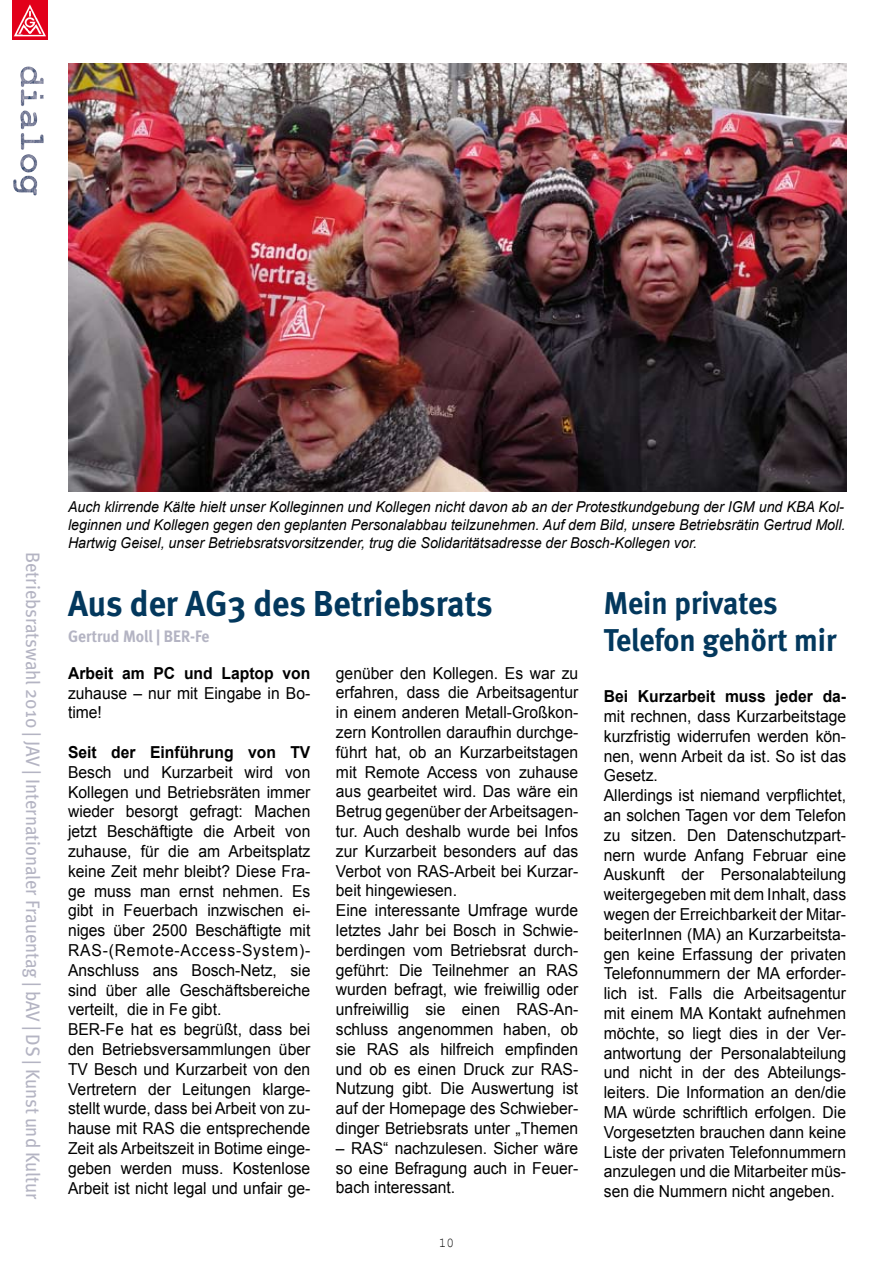
<style>
.page{position:relative;width:893px;height:1263px;background:#fff}
.page>*{position:absolute;margin:0;border:0;box-sizing:border-box;transform-origin:0 0}
.t1{font:700 36px "Meta";color:#03385d;scale:.95 1}
.t2{font:700 31.5px/37.8px "Meta";color:#03385d;scale:.95 1}
.t3{font:19.5px "Meta";color:#b4b4c3;scale:.95 1}
.t4{font:16.5px/19.8px "Arial";color:#000;scale:.95 1}
.t5{font:700 16.5px "Arial";color:#000;scale:.95 1}
.t6{font:700 16.5px "Meta";color:#b4b4c3;scale:.95 1}
.t7{font:italic 15px/18px "Arial";color:#000;text-align:justify;scale:.95 1}
.t8{font:13.5px "Courier New";color:#000;scale:.95 1}
</style>
<div class="page">
<img style="left:20px;top:67px;width:24px;height:63px">
<img style="left:12px;top:0;width:35px;height:40px">
<img style="left:68px;top:64px;width:778px;height:427px">
<p class="t3" style="left:44px;top:552px;width:682px;rotate:90deg">Betriebsratswahl 2010 | JAV | Internationaler Frauentag | bAV | DS | Kunst und Kultur</p>
<p class="t7" style="left:68px;top:498px;width:820px">Auch klirrende Kälte hielt unser Kolleginnen und Kollegen nicht davon ab an der Protestkundgebung der IGM und KBA Kol&shy;leginnen und Kollegen gegen den geplanten Personalabbau teilzunehmen. Auf dem Bild, unsere Betriebsrätin Gertrud Moll.<br>Hartwig Geisel, unser Betriebsratsvorsitzender, trug die Solidaritätsadresse der Bosch-Kollegen vor.</p>
<h1 class="t1" style="left:68px;top:582px;width:448px">Aus der AG3 des Betriebsrats</h1>
<p class="t6" style="left:68px;top:627px;width:150px">Gertrud Moll | BER-Fe</p>
<p class="t5" style="left:68px;top:662px;width:257px">Arbeit am PC und Laptop von</p>
<p class="t4" style="left:68px;top:683px;width:257px">zuhause – nur mit Eingabe in Bo&shy;time!</p>
<p class="t5" style="left:68px;top:741px;width:257px">Seit der Einführung von TV</p>
<p class="t4" style="left:68px;top:762px;width:257px">Besch und Kurzarbeit wird von<br>Kollegen und Betriebsräten immer wieder besorgt gefragt: Machen jetzt Beschäftigte die Arbeit von zuhause, für die am Arbeitsplatz keine Zeit mehr bleibt? Diese Fra&shy;ge muss man ernst nehmen. Es gibt in Feuerbach inzwischen ei&shy;niges über 2500 Beschäftigte mit<br>RAS-(Remote-Access-System)-<br>Anschluss ans Bosch-Netz, sie sind über alle Geschäftsbereiche verteilt, die in Fe gibt.<br>BER-Fe hat es begrüßt, dass bei den Betriebsversammlungen über<br>TV Besch und Kurzarbeit von den<br>Vertretern der Leitungen klarge&shy;stellt wurde, dass bei Arbeit von zu&shy;hause mit RAS die entsprechende<br>Zeit als Arbeitszeit in Botime einge&shy;geben werden muss. Kostenlose<br>Arbeit ist nicht legal und unfair ge-</p>
<p class="t4" style="left:336px;top:663px;width:257px">genüber den Kollegen. Es war zu erfahren, dass die Arbeitsagentur in einem anderen Metall-Großkon&shy;zern Kontrollen daraufhin durchge&shy;führt hat, ob an Kurzarbeitstagen mit Remote Access von zuhause aus gearbeitet wird. Das wäre ein<br>Betrug gegenüber der Arbeitsagen&shy;tur. Auch deshalb wurde bei Infos zur Kurzarbeit besonders auf das<br>Verbot von RAS-Arbeit bei Kurzar&shy;beit hingewiesen.<br>Eine interessante Umfrage wurde letztes Jahr bei Bosch in Schwie&shy;berdingen vom Betriebsrat durch&shy;geführt: Die Teilnehmer an RAS wurden befragt, wie freiwillig oder unfreiwillig sie einen RAS-An&shy;schluss angenommen haben, ob sie RAS als hilfreich empfinden und ob es einen Druck zur RAS-<br>Nutzung gibt. Die Auswertung ist auf der Homepage des Schwieber&shy;dinger Betriebsrats unter „Themen</p>
<p class="t4" style="left:336px;top:1138px;width:257px;text-align:justify">– RAS“ nachzulesen. Sicher wäre so eine Befragung auch in Feuer&shy;bach interessant.</p>
<p class="t8" style="left:439px;top:1234px;width:18px">10</p>
<h2 class="t2" style="left:604px;top:583px;width:246px">Mein privates<br>Telefon gehört mir</h2>
<p class="t5" style="left:604px;top:685px;width:257px">Bei Kurzarbeit muss jeder da-</p>
<p class="t4" style="left:604px;top:706px;width:257px">mit rechnen, dass Kurzarbeitstage kurzfristig widerrufen werden kön&shy;nen, wenn Arbeit da ist. So ist das Gesetz.<br>Allerdings ist niemand verpflichtet, an solchen Tagen vor dem Telefon zu sitzen. Den Datenschutzpart&shy;nern wurde Anfang Februar eine Auskunft der Personalabteilung weitergegeben mit dem Inhalt, dass wegen der Erreichbarkeit der Mitar&shy;beiterInnen (MA) an Kurzarbeitsta&shy;gen keine Erfassung der privaten Telefonnummern der MA erforder&shy;lich ist. Falls die Arbeitsagentur mit einem MA Kontakt aufnehmen möchte, so liegt dies in der Ver&shy;antwortung der Personalabteilung und nicht in der des Abteilungs&shy;leiters. Die Information an den/die MA würde schriftlich erfolgen. Die Vorgesetzten brauchen dann keine Liste der privaten Telefonnummern anzulegen und die Mitarbeiter müs&shy;sen die Nummern nicht angeben.</p>
</div>
